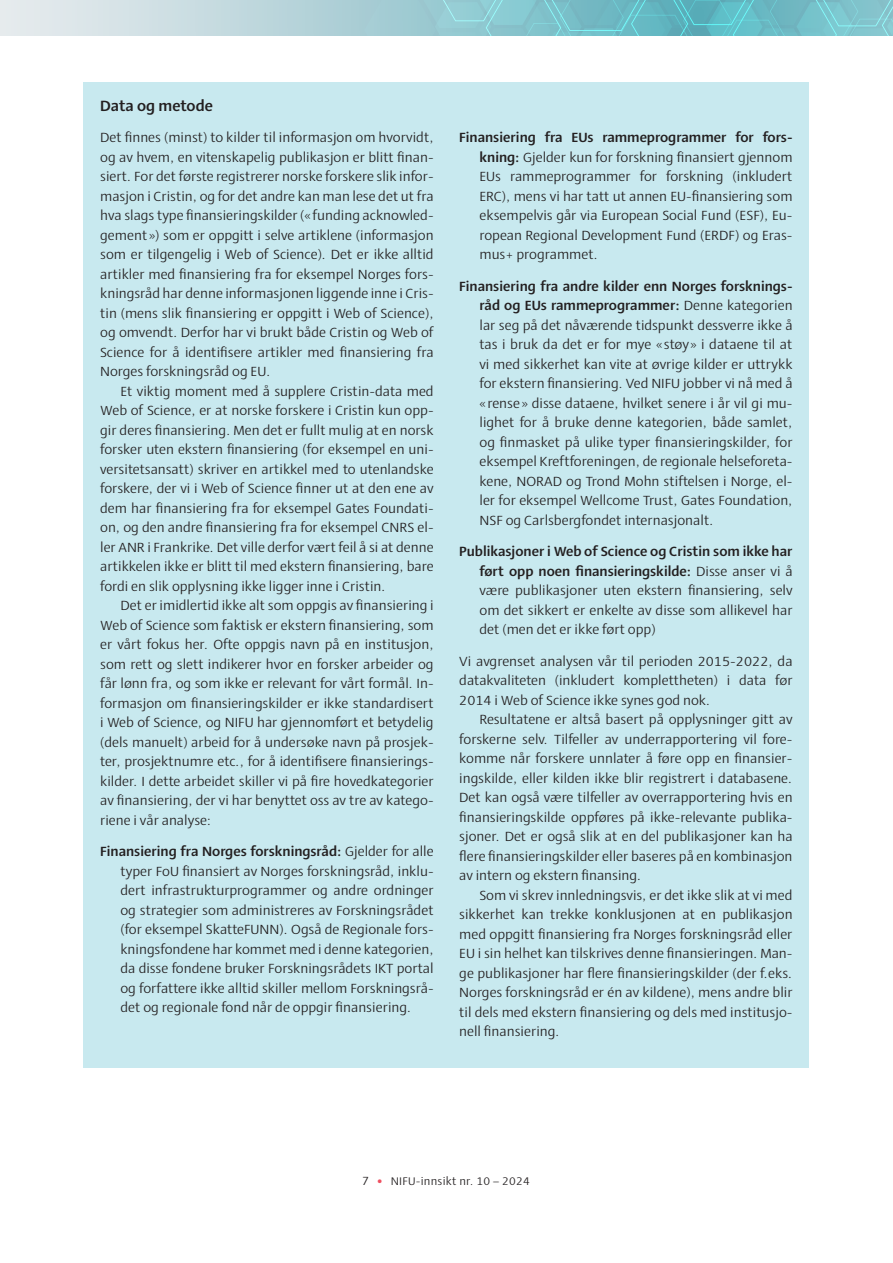
<style>
.page{position:relative;width:893px;height:1263px;background:#fff}
.page>*{position:absolute;margin:0;border:0;box-sizing:border-box;transform-origin:0 0}
.NIFU_Ramme_overskrift{font:700 15px "Ador";color:#231f20}
.NIFU_Ramme_normal{font:13.5px/19.5px "Ador";color:#231f20;text-align:justify}
.NIFU_Ramme_liste_første{font:13.5px/19.5px "Ador";color:#231f20;text-align:justify}
.NIFU_Ramme_første{font:13.5px/19.5px "Ador";color:#231f20;text-align:justify}
.t1{font:11.25px "Ador";letter-spacing:.02em;color:#231f20}
.s1{font-weight:700}
.s2{font-size:12px}
.s3{font-family:"Calibri 2";font-size:12px;color:#ef5060}
</style>
<div class="page">
<svg style="left:0;top:0;width:364px;height:36px;background:#cadde1"></svg>
<svg style="left:364px;top:0;width:529px;height:36px;background:#7cc2cb"></svg>
<div style="left:83px;top:82px;width:726px;height:986px;background:#c8e9ef"></div>
<p class="NIFU_Ramme_overskrift" style="left:100px;top:94px;width:114px">Data og metode</p>
<p class="NIFU_Ramme_første" style="left:100px;top:127px;width:335px">Det finnes (minst) to kilder til informasjon om hvorvidt, og av hvem, en vitenskapelig publikasjon er blitt finan&shy;siert. For det første registrerer norske forskere slik infor&shy;masjon i Cristin, og for det andre kan man lese det ut fra hva slags type finansieringskilder («funding acknowled&shy;gement») som er oppgitt i selve artiklene (informasjon som er tilgengelig i Web of Science). Det er ikke alltid artikler med finansiering fra for eksempel Norges fors&shy;kningsråd har denne informasjonen liggende inne i Cris&shy;tin (mens slik finansiering er oppgitt i Web of Science), og omvendt. Derfor har vi brukt både Cristin og Web of Science for å identifisere artikler med finansiering fra Norges forskningsråd og EU.</p>
<p class="NIFU_Ramme_normal" style="left:100px;top:381px;width:335px;text-indent:20px">Et viktig moment med å supplere Cristin-data med Web of Science, er at norske forskere i Cristin kun opp&shy;gir deres finansiering. Men det er fullt mulig at en norsk forsker uten ekstern finansiering (for eksempel en uni&shy;versitetsansatt) skriver en artikkel med to utenlandske forskere, der vi i Web of Science finner ut at den ene av dem har finansiering fra for eksempel Gates Foundati&shy;on, og den andre finansiering fra for eksempel CNRS el&shy;ler ANR i Frankrike. Det ville derfor vært feil å si at denne artikkelen ikke er blitt til med ekstern finansiering, bare fordi en slik opplysning ikke ligger inne i Cristin.</p>
<p class="NIFU_Ramme_normal" style="left:100px;top:595px;width:335px;text-indent:20px">Det er imidlertid ikke alt som oppgis av finansiering i Web of Science som faktisk er ekstern finansiering, som er vårt fokus her. Ofte oppgis navn på en institusjon, som rett og slett indikerer hvor en forsker arbeider og får lønn fra, og som ikke er relevant for vårt formål. In&shy;formasjon om finansieringskilder er ikke standardisert i Web of Science, og NIFU har gjennomført et betydelig (dels manuelt) arbeid for å undersøke navn på prosjek&shy;ter, prosjektnumre etc., for å identifisere finansierings&shy;kilder. I dette arbeidet skiller vi på fire hovedkategorier av finansiering, der vi har benyttet oss av tre av katego&shy;riene i vår analyse:</p>
<p class="NIFU_Ramme_liste_første" style="left:120px;top:841px;width:315px;text-indent:-20px"><span class="s1">Finansiering fra Norges forskningsråd:</span> Gjelder for alle typer FoU finansiert av Norges forskningsråd, inklu&shy;dert infrastrukturprogrammer og andre ordninger og strategier som administreres av Forskningsrådet (for eksempel SkatteFUNN). Også de Regionale fors&shy;kningsfondene har kommet med i denne kategorien, da disse fondene bruker Forskningsrådets IKT portal og forfattere ikke alltid skiller mellom Forskningsrå&shy;det og regionale fond når de oppgir finansiering.</p>
<p class="NIFU_Ramme_liste_første" style="left:479px;top:127px;width:315px;text-indent:-20px"><span class="s1">Finansiering fra EUs rammeprogrammer for fors&shy;kning:</span> Gjelder kun for forskning finansiert gjennom EUs rammeprogrammer for forskning (inkludert ERC), mens vi har tatt ut annen EU-finansiering som eksempelvis går via European Social Fund (ESF), Eu&shy;ropean Regional Development Fund (ERDF) og Eras&shy;mus+ programmet.</p>
<p class="NIFU_Ramme_liste_første" style="left:479px;top:276px;width:315px;text-indent:-20px"><span class="s1">Finansiering fra andre kilder enn Norges forsknings&shy;råd og EUs rammeprogrammer:</span> Denne kategorien lar seg på det nåværende tidspunkt dessverre ikke å tas i bruk da det er for mye «støy» i dataene til at vi med sikkerhet kan vite at øvrige kilder er uttrykk for ekstern finansiering. Ved NIFU jobber vi nå med å «rense» disse dataene, hvilket senere i år vil gi mu&shy;lighet for å bruke denne kategorien, både samlet, og finmasket på ulike typer finansieringskilder, for eksempel Kreftforeningen, de regionale helseforeta&shy;kene, NORAD og Trond Mohn stiftelsen i Norge, el&shy;ler for eksempel Wellcome Trust, Gates Foundation, NSF og Carlsbergfondet internasjonalt.</p>
<p class="NIFU_Ramme_liste_første" style="left:479px;top:541px;width:315px;text-indent:-20px"><span class="s1">Publikasjoner i Web of Science og Cristin som ikke har ført opp noen finansieringskilde:</span> Disse anser vi å være publikasjoner uten ekstern finansiering, selv om det sikkert er enkelte av disse som allikevel har det (men det er ikke ført opp)</p>
<p class="NIFU_Ramme_første" style="left:459px;top:651px;width:335px">Vi avgrenset analysen vår til perioden 2015-2022, da datakvaliteten (inkludert komplettheten) i data før 2014 i Web of Science ikke synes god nok.</p>
<p class="NIFU_Ramme_normal" style="left:459px;top:709px;width:335px;text-indent:20px">Resultatene er altså basert på opplysninger gitt av forskerne selv. Tilfeller av underrapportering vil fore&shy;komme når forskere unnlater å føre opp en finansier&shy;ingskilde, eller kilden ikke blir registrert i databasene.<br>Det kan også være tilfeller av overrapportering hvis en finansieringskilde oppføres på ikke-relevante publika&shy;sjoner. Det er også slik at en del publikasjoner kan ha flere finansieringskilder eller baseres på en kombinasjon av intern og ekstern finansing.</p>
<p class="NIFU_Ramme_normal" style="left:459px;top:885px;width:335px;text-indent:20px">Som vi skrev innledningsvis, er det ikke slik at vi med sikkerhet kan trekke konklusjonen at en publikasjon med oppgitt finansiering fra Norges forskningsråd eller EU i sin helhet kan tilskrives denne finansieringen. Man&shy;ge publikasjoner har flere finansieringskilder (der f.eks.<br>Norges forskningsråd er én av kildene), mens andre blir til dels med ekstern finansiering og dels med institusjo&shy;nell finansiering.</p>
<p class="t1" style="left:362px;top:1173px;width:170px"><span class="s2">7</span> <span class="s3">•</span> NIFU-innsikt nr. 10 – 2024</p>
</div>
